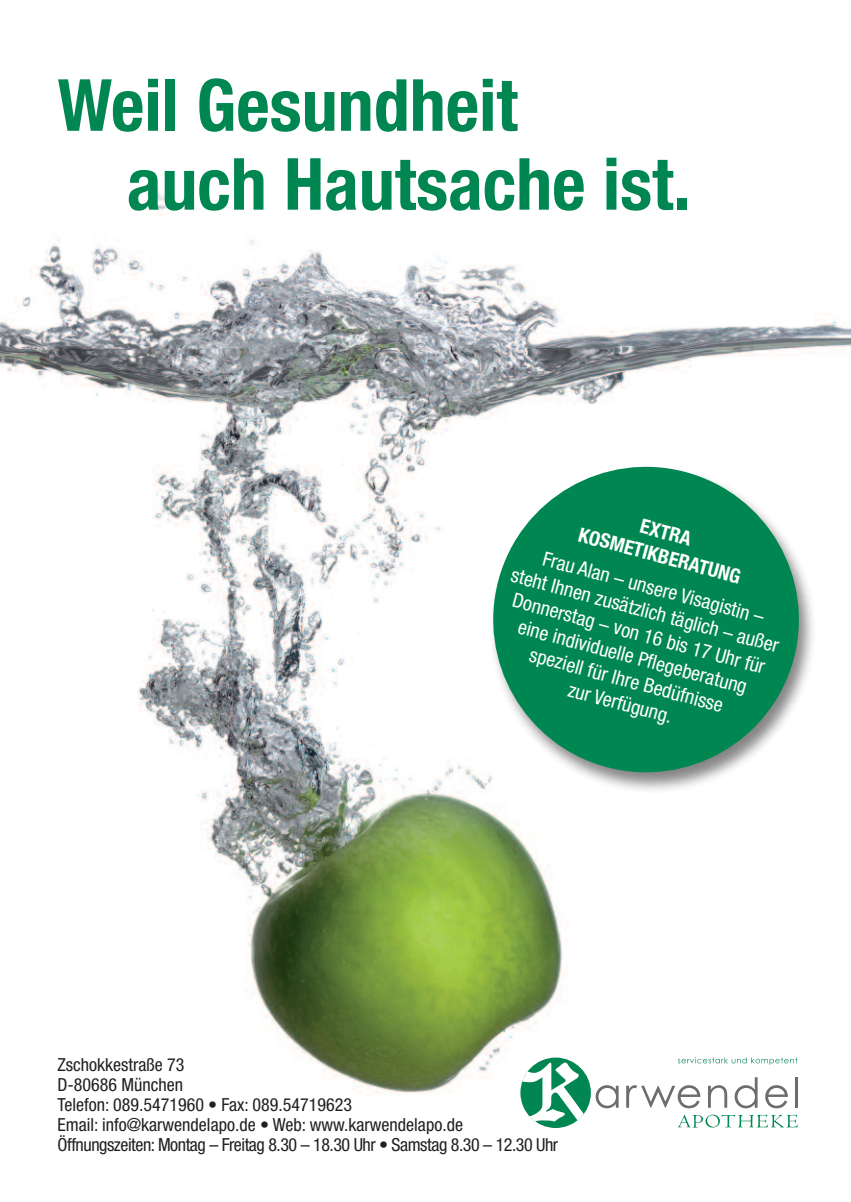
<style>
.page{position:relative;width:851px;height:1202px;background:#fff}
.page>*{position:absolute;margin:0;border:0;box-sizing:border-box;transform-origin:0 0}
.t1{font:700 condensed 72px/79px "Helvetica Neue LT Std";color:#008751}
.t2{font:condensed 20px/24px "Helvetica Neue LT Std";color:#fff;text-align:center}
.t3{font:700 condensed 20px "Helvetica Neue LT Std";color:#fff}
.t4{font:condensed 18px/20px "Helvetica Neue LT Std";color:#231f20}
</style>
<div class="page">
<img style="left:0;top:187px;width:850px;height:941px">
<div style="left:520px;top:1057px;width:70px;height:71px;background:#008751;border-radius:50%"></div>
<svg style="left:595px;top:1085px;width:23px;height:23px"></svg>
<svg style="left:626px;top:1085px;width:74px;height:23px"></svg>
<svg style="left:707px;top:1085px;width:20px;height:23px"></svg>
<svg style="left:734px;top:1077px;width:23px;height:31px"></svg>
<svg style="left:765px;top:1085px;width:22px;height:23px"></svg>
<hr style="left:795px;top:1077px;width:2px;height:31px;background:#6c6d70">
<svg style="left:677px;top:1115px;width:120px;height:13px"></svg>
<svg style="left:522px;top:1060px;width:61px;height:62px"></svg>
<svg style="left:677px;top:1057px;width:120px;height:8px"></svg>
<img style="left:446px;top:420px;width:404px;height:416px">
<svg style="left:476px;top:450px;width:339px;height:339px;fill:#008751"></svg>
<h1 class="t1" style="left:127px;top:72px;width:565px;text-indent:-69px">Weil gesundheit<br>auch Hautsache ist.</h1>
<p class="t3" style="left:642px;top:519px;width:54px;rotate:15deg">Extra</p>
<p class="t2" style="left:520px;top:541px;width:278px;rotate:15deg">Frau Alan – unsere Visagistin –<br>steht Ihnen zusätzlich täglich – außer<br>Donnerstag – von 16 bis 17 Uhr für eine individuelle Pfl egeberatung speziell für Ihre Bedüfnisse<br>zur Verfügung.</p>
<p class="t3" style="left:581px;top:527px;width:168px;rotate:15deg">KosmEtiKbEratung</p>
<p class="t4" style="left:58px;top:1056px;width:502px">Zschokkestraße 73<br>D-80686 München<br>Telefon: 089.5471960 • Fax: 089.54719623<br>Email: info@karwendelapo.de • Web: www.karwendelapo.de Öffnungszeiten: Montag – Freitag 8.30 – 18.30 Uhr • Samstag 8.30 – 12.30 Uhr</p>
</div>
